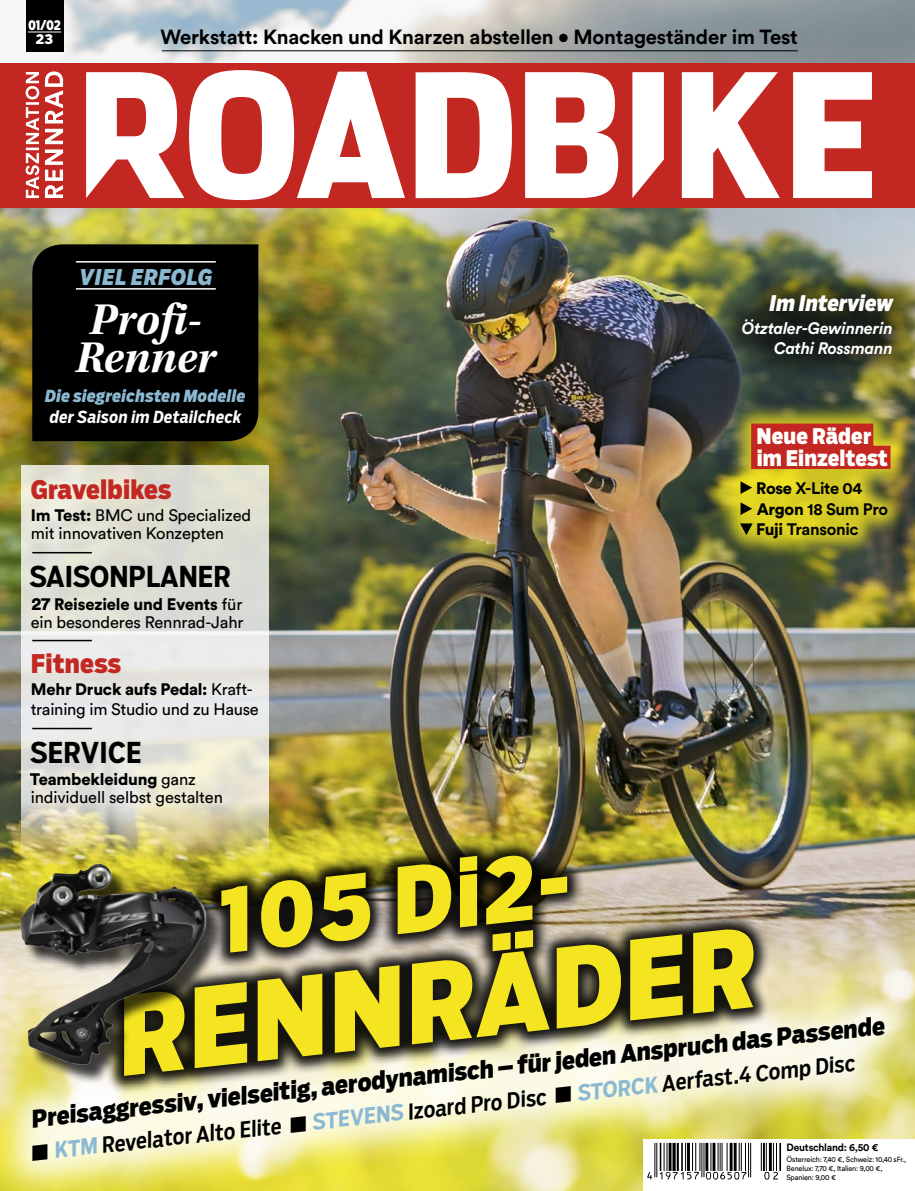
<style>
.page{position:relative;width:915px;height:1191px;background:#fff}
.page>*{position:absolute;margin:0;border:0;box-sizing:border-box;transform-origin:0 0}
.t1{font:900 108px "Salvo Sans Cond";color:#f4e520}
.t2{font:900 90px "Salvo Sans Cond";color:#f4e520}
.t3{font:45px/37.5px "Utopia Std Bold Subh It";color:#fff;text-align:center}
.t4{font:700 28.5px "Salvo Sans Cond";color:#000}
.t5{font:900 25.5px "Salvo Sans Cond";letter-spacing:.01em;color:#c22821}
.t6{font:900 24px "Salvo Sans Cond";color:#000}
.t7{font:500 21.75px "Salvo Sans Cond";color:#000}
.t8{font:italic 900 21.6px "Salvo Sans Cond";letter-spacing:.03em;color:#8bb9d1}
.t9{font:900 21.45px/22.2px "Salvo Sans Cond";letter-spacing:.01em;color:#fff}
.t10{font:italic 900 21.45px "Salvo Sans Cond";color:#fff}
.t11{font:700 20.25px "Circular Std";letter-spacing:-.01em;color:#000}
.t12{font:16.5px/18px "Circular Std";letter-spacing:-.01em;color:#000}
.t13{font:700 16.5px/20.7px "Circular Std";letter-spacing:-.02em;color:#000}
.t14{font:italic 700 16.5px/19.5px "Circular Std";letter-spacing:-.02em;color:#fff;text-align:right}
.t15{font:italic 900 16.5px "Salvo Sans Cond";letter-spacing:.02em;color:#8bb9d1}
.t16{font:italic 700 16.5px "Salvo Sans Cond";letter-spacing:.02em;color:#fff}
.t17{font:900 13.5px/14px "Salvo Sans Cond";color:#fff;text-align:center;scale:.9 1}
.t18{font:700 10.5px "Circular Std";letter-spacing:-.02em;color:#000}
.t19{font:7.5px/9px "Circular Std";letter-spacing:-.02em;color:#000}
.s1{font-weight:900}
.s2{font-weight:900;font-size:18px}
.s3{font-weight:700;color:#8bb9d1}
</style>
<div class="page">
<img style="left:0;top:207px;width:914px;height:702px">
<img style="left:0;top:909px;width:914px;height:64px">
<img style="left:26px;top:0;width:888px;height:63px">
<div style="left:0;top:973px;width:914px;height:218px;background:#fff;opacity:.87"></div>
<div style="left:106px;top:837px;width:665px;height:256px;background:#000;opacity:.92"></div>
<div style="left:0;top:63px;width:914px;height:144px;background:#c22821"></div>
<svg style="left:26px;top:72px;width:13px;height:126px"></svg>
<svg style="left:45px;top:71px;width:18px;height:127px"></svg>
<svg style="left:86px;top:70px;width:785px;height:130px;fill:#fff"></svg>
<hr style="left:162px;top:51px;width:635px;height:1px;background:#000">
<div style="left:26px;top:0;width:37px;height:51px;background:#000"></div>
<svg style="left:22px;top:465px;width:247px;height:459px;background:#dcdbc9"></svg>
<hr style="left:32px;top:552px;width:60px;height:1px;background:#000">
<hr style="left:32px;top:640px;width:60px;height:1px;background:#000">
<hr style="left:32px;top:728px;width:60px;height:1px;background:#000">
<div style="left:643px;top:1139px;width:271px;height:52px;background:#fff"></div>
<svg style="left:650px;top:1142px;width:131px;height:38px"></svg>
<hr style="left:654px;top:1142px;width:1px;height:35px;background:#000">
<hr style="left:656px;top:1142px;width:1px;height:35px;background:#000">
<hr style="left:747px;top:1142px;width:1px;height:35px;background:#000">
<hr style="left:750px;top:1142px;width:1px;height:35px;background:#000">
<svg style="left:647px;top:1171px;width:5px;height:8px"></svg>
<svg style="left:659px;top:1142px;width:87px;height:37px"></svg>
<svg style="left:760px;top:1142px;width:20px;height:37px"></svg>
<hr style="left:28px;top:32px;width:33px;height:1px;background:#fff">
<div style="left:711px;top:263px;width:203px;height:123px;background:#000;opacity:.62"></div>
<div style="left:718px;top:401px;width:194px;height:160px;background:#f4e520;opacity:.82"></div>
<div style="left:750px;top:423px;width:123px;height:24px;background:#c22821"></div>
<div style="left:750px;top:446px;width:140px;height:23px;background:#c22821"></div>
<svg style="left:740px;top:502px;width:12px;height:13px"></svg>
<svg style="left:739px;top:523px;width:13px;height:12px"></svg>
<svg style="left:740px;top:481px;width:12px;height:13px"></svg>
<div style="left:22px;top:866px;width:203px;height:218px;background:#000;opacity:.75"></div>
<img style="left:20px;top:863px;width:122px;height:202px">
<div style="left:32px;top:244px;width:226px;height:197px;background:#000"></div>
<hr style="left:76px;top:261px;width:140px;height:2px;background:#fff">
<hr style="left:76px;top:288px;width:140px;height:2px;background:#fff">
<p class="t17" style="left:28px;top:18px;width:38px">01/02<br>23</p>
<p class="t11" style="left:160px;top:24px;width:638px">Werkstatt: Knacken und Knarzen abstellen • Montageständer im Test</p>
<h3 class="t8" style="left:80px;top:262px;width:134px">VIEL ERFOLG</h3>
<h3 class="t3" style="left:75px;top:301px;width:142px">Profi-<br>Renner</h3>
<p class="t15" style="left:45px;top:384px;width:202px">Die siegreichsten Modelle</p>
<p class="t16" style="left:50px;top:406px;width:193px">der Saison im Detailcheck</p>
<h3 class="t5" style="left:31px;top:472px;width:142px">Gravelbikes</h3>
<p class="t12" style="left:31px;top:506px;width:222px"><span class="s1">Im Test:</span> BMC und Specialized mit innovativen Konzepten</p>
<h3 class="t4" style="left:30px;top:557px;width:202px">SAISONPLANER</h3>
<p class="t12" style="left:31px;top:594px;width:214px"><span class="s2">27</span> <span class="s1">Reiseziele und Events</span> für ein besonderes Rennrad-Jahr</p>
<h3 class="t5" style="left:31px;top:646px;width:92px">Fitness</h3>
<p class="t12" style="left:31px;top:679px;width:229px;line-height:19.5px"><span class="s1">Mehr Druck aufs Pedal:</span> Kraft-- training im Studio und zu Hause</p>
<h3 class="t4" style="left:30px;top:733px;width:113px">SERVICE</h3>
<p class="t12" style="left:30px;top:770px;width:194px"><span class="s1">Teambekleidung</span> ganz individuell selbst gestalten</p>
<h3 class="t10" style="left:769px;top:288px;width:125px">Im Interview</h3>
<p class="t14" style="left:741px;top:318px;width:153px">Ötztaler-Gewinnerin<br>Cathi Rossmann</p>
<h3 class="t9" style="left:756px;top:425px;width:133px">Neue Räder im Einzeltest</h3>
<p class="t13" style="left:756px;top:477px;width:133px"><span class="s1">Rose</span> X-Lite 04<br><span class="s1">Argon</span> 18 Sum Pro<br><span class="s1">Fuji</span> Transonic</p>
<h2 class="t2" style="left:209px;top:858px;width:353px;rotate:-6deg">105 Di2-</h2>
<h1 class="t1" style="left:106px;top:961px;width:643px;rotate:-6deg">RENNRÄDER</h1>
<h3 class="t6" style="left:29px;top:1100px;width:859px;rotate:-6deg">Preisaggressiv, vielseitig, aerodynamisch – für jeden Anspruch das Passende</h3>
<h3 class="t7" style="left:29px;top:1136px;width:829px;rotate:-6deg">■ <span class="s3">KTM</span> Revelator Alto Elite ■ <span class="s3">STEVENS</span> Izoard Pro Disc ■ <span class="s3">STORCK</span> Aerfast.4 Comp Disc</h3>
<p class="t18" style="left:786px;top:1140px;width:93px">Deutschland: 6,50 €</p>
<p class="t19" style="left:786px;top:1154px;width:121px">Österreich: 7,40 €, Schweiz: 10,40 sFr.,<br>Benelux: 7,70 €, Italien: 9,00 €,<br>Spanien: 9,00 €</p>
</div>
